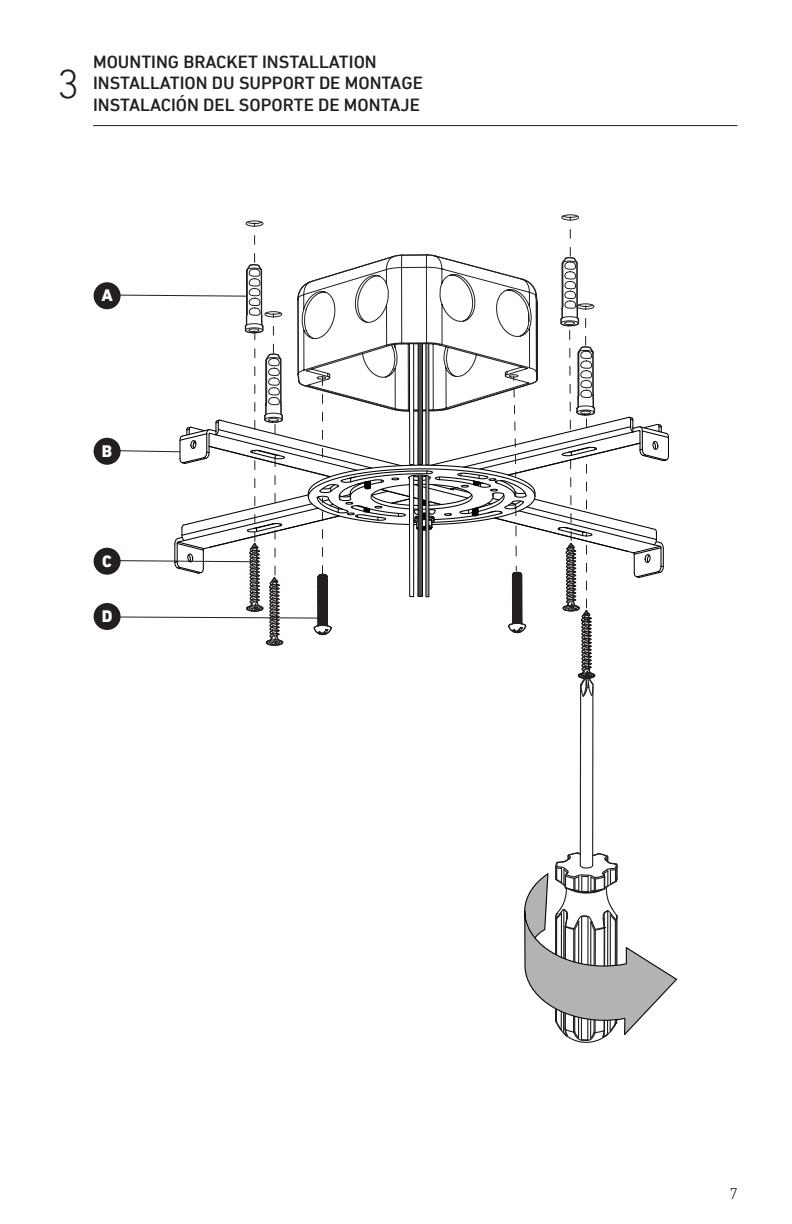
<style>
.page{position:relative;width:792px;height:1224px;background:#fff}
.page>*{position:absolute;margin:0;border:0;box-sizing:border-box;transform-origin:0 0}
.t1{font:300 41.6px "DIN Next LT Pro";color:#231f20}
.t2{font:500 18px/21.6px "DIN Next LT Pro";color:#231f20}
.t3{font:800 17px "DIN Next LT Pro";color:#fff}
.t4{font:300 16px "DIN Next LT Pro";color:#231f20}
</style>
<div class="page">
<hr style="left:93px;top:125px;width:645px;height:1px;background:#231f20">
<div style="left:94px;top:282px;width:27px;height:27px;background:#231f20;border-radius:50%"></div>
<div style="left:94px;top:438px;width:27px;height:27px;background:#231f20;border-radius:50%"></div>
<div style="left:94px;top:548px;width:27px;height:27px;background:#231f20;border-radius:50%"></div>
<div style="left:94px;top:603px;width:27px;height:27px;background:#231f20;border-radius:50%"></div>
<div style="left:561px;top:214px;width:18px;height:6px;border:1px solid #231f20;border-radius:50%"></div>
<svg style="left:117px;top:215px;width:552px;height:431px"></svg>
<hr style="left:580px;top:687px;width:1px;height:178px;background:#211e1e">
<hr style="left:592px;top:687px;width:1px;height:178px;background:#211e1e">
<svg style="left:579px;top:657px;width:15px;height:45px"></svg>
<svg style="left:567px;top:1037px;width:38px;height:6px"></svg>
<svg style="left:524px;top:724px;width:153px;height:313px"></svg>
<h1 class="t1" style="left:57px;top:60px;width:24px">3</h1>
<p class="t2" style="left:93px;top:50px;width:331px">MOUNTING BRACKET INSTALLATION<br>INSTALLATION DU SUPPORT DE MONTAGE<br>INSTALACIÓN DEL SOPORTE DE MONTAJE</p>
<p class="t3" style="left:101px;top:286px;width:13px">A</p>
<p class="t3" style="left:102px;top:441px;width:12px">B</p>
<p class="t3" style="left:102px;top:551px;width:11px">C</p>
<p class="t3" style="left:102px;top:606px;width:12px">D</p>
<p class="t4" style="left:729px;top:1184px;width:10px">7</p>
</div>
